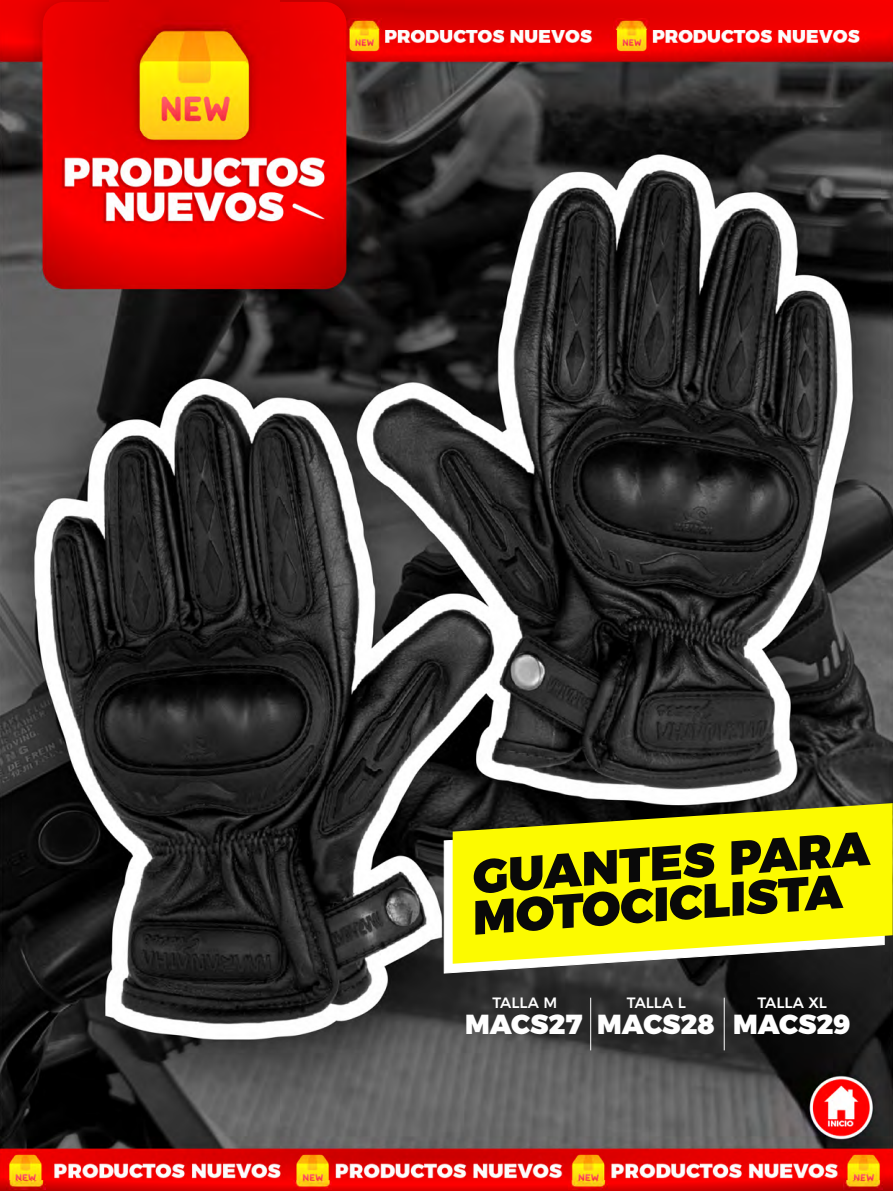
<style>
.page{position:relative;width:893px;height:1191px;background:#fff}
.page>*{position:absolute;margin:0;border:0;box-sizing:border-box;transform-origin:0 0}
.t1{font:900 47.85px/41px "Montserrat";color:#090909}
.t2{font:900 27.6px "Montserrat";color:#fefefe}
.t3{font:500 15px "Montserrat";color:#fefefe}
</style>
<div class="page">
<svg style="left:407px;top:0;width:486px;height:30px;background:#e30000"></svg>
<img style="left:0;top:0;width:407px;height:30px">
<img style="left:614px;top:19px;width:35px;height:11px">
<img style="left:347px;top:19px;width:35px;height:11px">
<svg style="left:43px;top:2px;width:303px;height:287px;background:#e20000"></svg>
<img style="left:129px;top:20px;width:131px;height:10px">
<svg style="left:0;top:1180px;width:893px;height:10px;background:#e80000"></svg>
<img style="left:293px;top:1180px;width:39px;height:9px">
<img style="left:569px;top:1180px;width:38px;height:9px">
<img style="left:844px;top:1180px;width:38px;height:9px">
<img style="left:7px;top:1180px;width:38px;height:9px">
<img style="left:0;top:30px;width:893px;height:1150px">
<img style="left:12px;top:131px;width:869px;height:921px">
<hr style="left:590px;top:997px;width:1px;height:53px;background:#fefefe">
<hr style="left:724px;top:997px;width:1px;height:53px;background:#fefefe">
<svg style="left:443px;top:811px;width:442px;height:163px"></svg>
<svg style="left:453px;top:803px;width:440px;height:160px;background:#dedd0f"></svg>
<p class="t1" style="left:467px;top:856px;width:403px;rotate:-4deg">GUANTES PARA<br>MOTOCICLISTA</p>
<p class="t3" style="left:493px;top:993px;width:66px">TALLA M</p>
<p class="t3" style="left:627px;top:993px;width:61px">TALLA L</p>
<p class="t3" style="left:757px;top:993px;width:71px">TALLA XL</p>
<p class="t2" style="left:465px;top:1007px;width:387px">MACS27 MACS28 MACS29</p>
</div>
